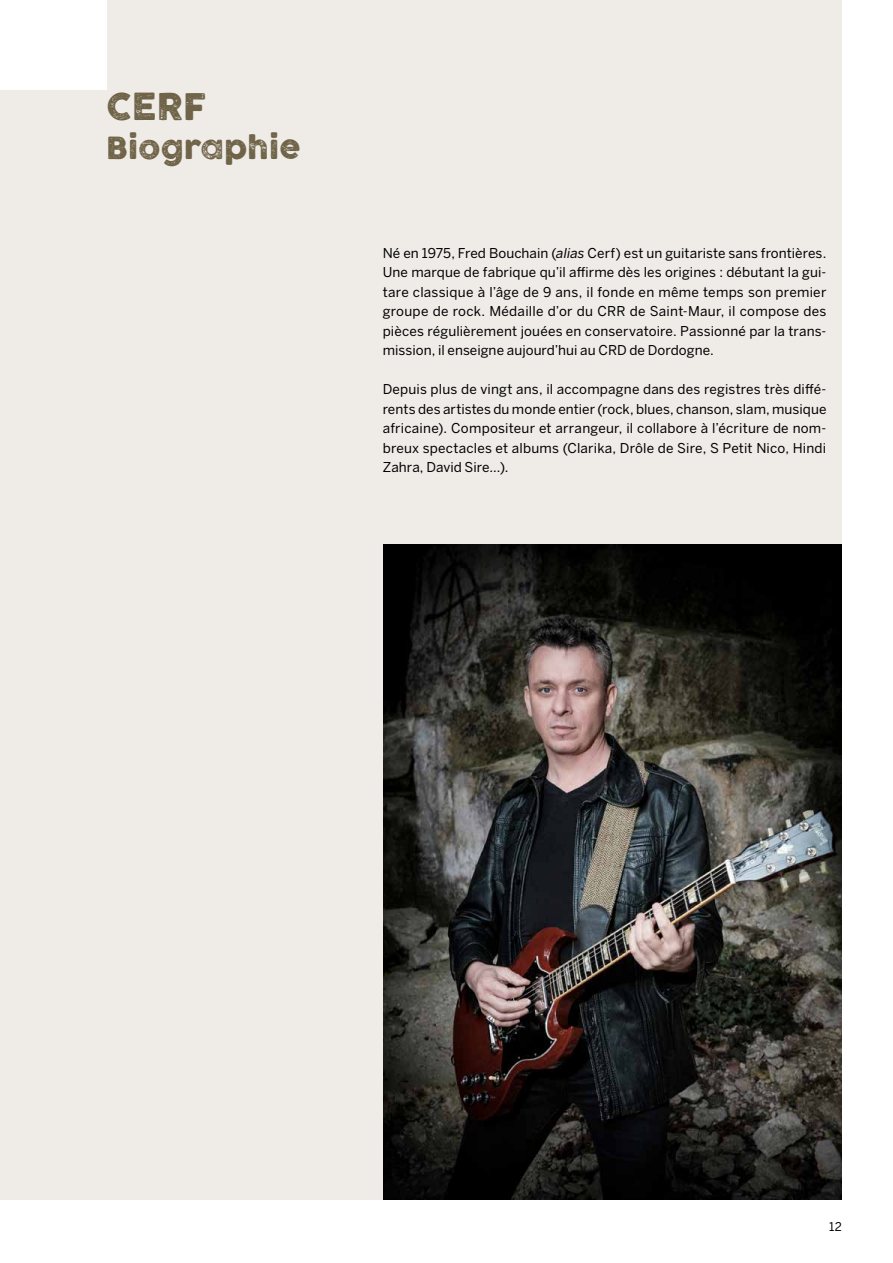
<style>
.page{position:relative;width:893px;height:1263px;background:#fff}
.page>*{position:absolute;margin:0;border:0;box-sizing:border-box;transform-origin:0 0}
.t1{font:36.45px "COCOGOOSELETTERPRESS";color:#6f6348}
.t2{font:30px "COCOGOOSELETTERPRESS";letter-spacing:.005em;color:#6f6348}
.t3{font:13.5px/19.5px "Benton Sans";letter-spacing:.005em;color:#000;text-align:justify}
.t4{font:12px "Benton Sans";color:#000}
.s1{font-style:italic}
</style>
<div class="page">
<div style="left:0;top:0;width:842px;height:1199px;background:#efece8"></div>
<img style="left:384px;top:544px;width:458px;height:655px">
<div style="left:0;top:0;width:106px;height:89px;background:#fff"></div>
<h1 class="t1" style="left:106px;top:86px;width:102px">CERF</h1>
<h2 class="t2" style="left:106px;top:131px;width:196px">Biographie</h2>
<p class="t3" style="left:383px;top:243px;width:445px">Né en 1975, Fred Bouchain (<span class="s1">alias</span> Cerf) est un guitariste sans frontières.<br>Une marque de fabrique qu’il affirme dès les origines : débutant la gui&shy;tare classique à l’âge de 9 ans, il fonde en même temps son premier groupe de rock. Médaille d’or du CRR de Saint-Maur, il compose des pièces régulièrement jouées en conservatoire. Passionné par la trans&shy;mission, il enseigne aujourd’hui au CRD de Dordogne.</p>
<p class="t3" style="left:383px;top:380px;width:445px">Depuis plus de vingt ans, il accompagne dans des registres très diffé&shy;rents des artistes du monde entier (rock, blues, chanson, slam, musique africaine). Compositeur et arrangeur, il collabore à l’écriture de nom&shy;breux spectacles et albums (Clarika, Drôle de Sire, S Petit Nico, Hindi Zahra, David Sire…).</p>
<p class="t4" style="left:829px;top:1219px;width:14px">12</p>
</div>
